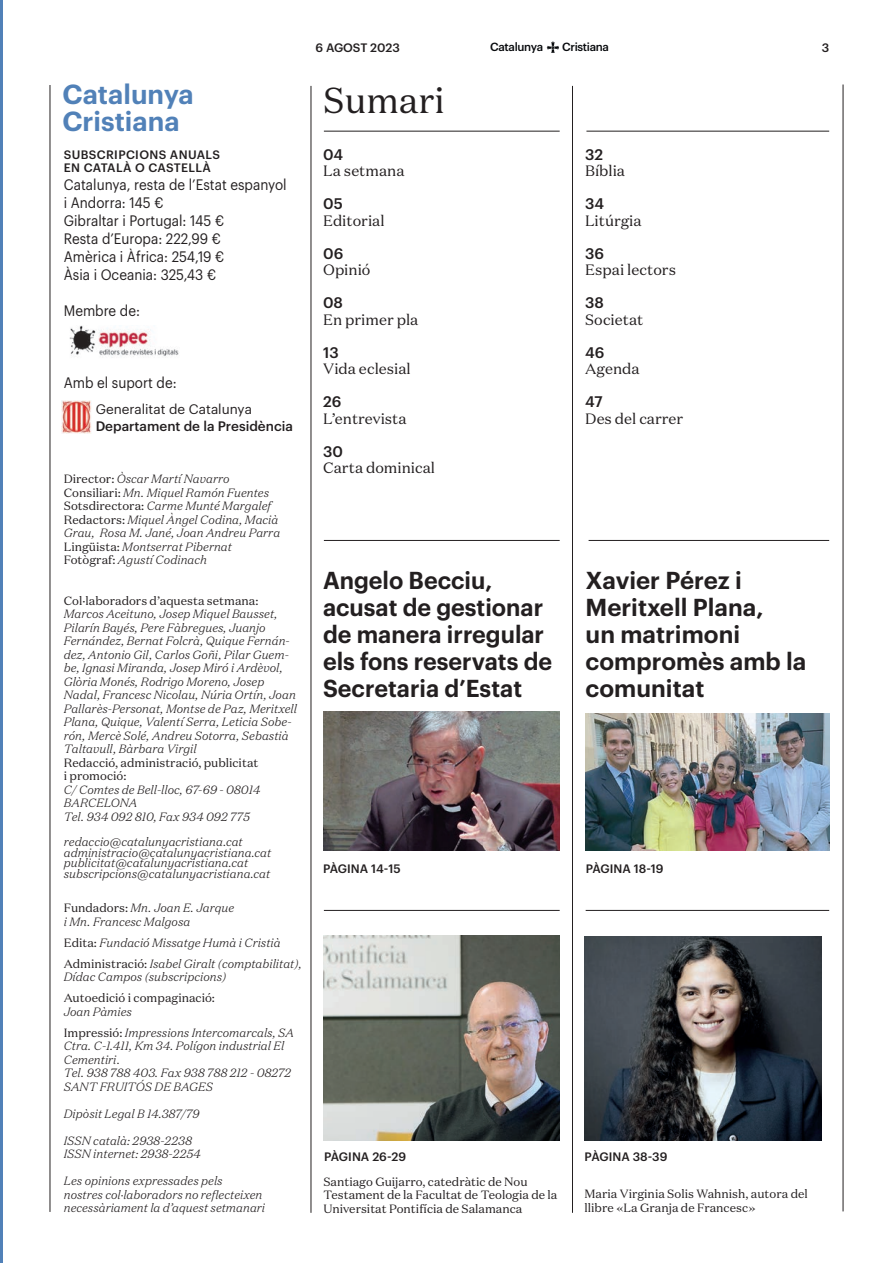
<style>
.page{position:relative;width:893px;height:1263px;background:#fff}
.page>*{position:absolute;margin:0;border:0;box-sizing:border-box;transform-origin:0 0}
.t1{font:36px "Domaine Text";color:#231f20}
.t2{font:600 27px/27px "Graphik";color:#5181b8}
.t3{font:600 24px/27px "Graphik";color:#231f20}
.t4{font:15px "Domaine Text";color:#231f20}
.t5{font:500 15px "Graphik";color:#231f20}
.t6{font:14.85px/18px "Graphik";color:#231f20;scale:.91 1}
.t7{font:500 13.5px "Graphik";color:#231f20}
.t8{font:13.5px "Graphik";color:#231f20}
.t9{font:italic 300 12px/13.5px "Domaine Text";color:#231f20}
.t10{font:12px/13.5px "Domaine Text";color:#231f20}
.t11{font:500 12px "Graphik";letter-spacing:.005em;color:#231f20}
.t12{font:500 12px/13.5px "Graphik";letter-spacing:.03em;color:#231f20}
.t13{font:500 11.55px "Graphik";letter-spacing:-.03em;color:#07090c}
.s1{font-weight:400;font-style:normal}
</style>
<div class="page">
<hr style="left:843px;top:85px;width:1px;height:1126px;background:#231f20">
<hr style="left:50px;top:85px;width:1px;height:1127px;background:#231f20">
<svg style="left:547px;top:42px;width:12px;height:11px"></svg>
<hr style="left:0;top:0;width:2px;height:1263px;background:#5181b8">
<hr style="left:311px;top:86px;width:1px;height:1127px;background:#231f20">
<hr style="left:324px;top:131px;width:236px;height:1px;background:#231f20">
<hr style="left:324px;top:540px;width:236px;height:1px;background:#231f20">
<hr style="left:572px;top:86px;width:1px;height:1127px;background:#231f20">
<hr style="left:589px;top:540px;width:240px;height:1px;background:#231f20">
<hr style="left:586px;top:131px;width:243px;height:1px;background:#231f20">
<img style="left:323px;top:935px;width:237px;height:205px">
<hr style="left:324px;top:910px;width:236px;height:1px;background:#231f20">
<hr style="left:586px;top:910px;width:243px;height:1px;background:#231f20">
<img style="left:585px;top:936px;width:236px;height:204px">
<img style="left:323px;top:712px;width:237px;height:138px">
<img style="left:586px;top:713px;width:243px;height:137px">
<img style="left:69px;top:325px;width:110px;height:33px">
<img style="left:62px;top:400px;width:30px;height:33px">
<p class="t11" style="left:315px;top:38px;width:86px">6 AGOST 2023</p>
<p class="t13" style="left:490px;top:38px;width:54px">Catalunya</p>
<p class="t13" style="left:562px;top:38px;width:48px">Cristiana</p>
<p class="t11" style="left:822px;top:38px;width:9px">3</p>
<h1 class="t1" style="left:323px;top:77px;width:123px">Sumari</h1>
<p class="t5" style="left:323px;top:143px;width:21px">04</p>
<p class="t4" style="left:323px;top:161px;width:83px">La setmana</p>
<p class="t5" style="left:323px;top:192px;width:21px">05</p>
<p class="t4" style="left:323px;top:211px;width:63px">Editorial</p>
<p class="t5" style="left:323px;top:242px;width:22px">06</p>
<p class="t4" style="left:323px;top:260px;width:49px">Opinió</p>
<p class="t5" style="left:323px;top:291px;width:21px">08</p>
<p class="t4" style="left:323px;top:310px;width:97px">En primer pla</p>
<p class="t5" style="left:323px;top:341px;width:17px">13</p>
<p class="t4" style="left:323px;top:359px;width:89px">Vida eclesial</p>
<p class="t5" style="left:323px;top:390px;width:20px">26</p>
<p class="t4" style="left:323px;top:409px;width:85px">L’entrevista</p>
<p class="t5" style="left:323px;top:440px;width:21px">30</p>
<p class="t4" style="left:323px;top:458px;width:113px">Carta dominical</p>
<h2 class="t2" style="left:62px;top:78px;width:133px">Catalunya<br>Cristiana</h2>
<p class="t12" style="left:64px;top:146px;width:158px">SUBSCRIPCIONS ANUALS<br>EN CATALÀ O CASTELLÀ</p>
<p class="t6" style="left:64px;top:174px;width:247px">Catalunya, resta de l’Estat espanyol i Andorra: 145 €<br>Gibraltar i Portugal: 145 €<br>Resta d’Europa: 222,99 €<br>Amèrica i Àfrica: 254,19 €<br>Àsia i Oceania: 325,43 €</p>
<p class="t6" style="left:64px;top:300px;width:85px">Membre de:</p>
<p class="t5" style="left:585px;top:143px;width:20px">32</p>
<p class="t4" style="left:585px;top:161px;width:41px">Bíblia</p>
<p class="t5" style="left:585px;top:192px;width:20px">34</p>
<p class="t4" style="left:585px;top:211px;width:58px">Litúrgia</p>
<p class="t5" style="left:585px;top:242px;width:20px">36</p>
<p class="t4" style="left:585px;top:260px;width:92px">Espai lectors</p>
<p class="t5" style="left:585px;top:291px;width:20px">38</p>
<p class="t4" style="left:585px;top:310px;width:60px">Societat</p>
<p class="t5" style="left:585px;top:341px;width:21px">46</p>
<p class="t4" style="left:585px;top:359px;width:56px">Agenda</p>
<p class="t5" style="left:585px;top:390px;width:19px">47</p>
<p class="t4" style="left:585px;top:409px;width:100px">Des del carrer</p>
<p class="t6" style="left:64px;top:372px;width:125px">Amb el suport de:</p>
<p class="t8" style="left:96px;top:399px;width:158px">Generalitat de Catalunya</p>
<p class="t7" style="left:96px;top:415px;width:199px">Departament de la Presidència</p>
<p class="t9" style="left:64px;top:472px;width:218px"><span class="s1">Director:</span> Òscar Martí Navarro <span class="s1">Consiliari:</span> Mn. Miquel Ramón Fuentes <span class="s1">Sotsdirectora:</span> Carme Munté Margalef <span class="s1">Redactors:</span> Miquel Àngel Codina, Macià Grau, Rosa M. Jané, Joan Andreu Parra <span class="s1">Lingüista:</span> Montserrat Pibernat <span class="s1">Fotògraf:</span> Agustí Codinach</p>
<p class="t10" style="left:64px;top:593px;width:196px">Col·laboradors d’aquesta setmana:</p>
<p class="t9" style="left:64px;top:607px;width:235px">Marcos Aceituno, Josep Miquel Bausset, Pilarín Bayés, Pere Fàbregues, Juanjo Fernández, Bernat Folcrà, Quique Fernán&shy;dez, Antonio Gil, Carlos Goñi, Pilar Guem&shy;be, Ignasi Miranda, Josep Miró i Ardèvol, Glòria Monés, Rodrigo Moreno, Josep Nadal, Francesc Nicolau, Núria Ortín, Joan Pallarès-Personat, Montse de Paz, Meritxell Plana, Quique, Valentí Serra, Leticia Sobe&shy;rón, Mercè Solé, Andreu Sotorra, Sebastià Taltavull, Bàrbara Virgil</p>
<p class="t10" style="left:64px;top:755px;width:196px">Redacció, administració, publicitat i promoció:</p>
<p class="t9" style="left:64px;top:782px;width:198px">C/ Comtes de Bell-lloc, 67-69 - 08014<br>BARCELONA<br>Tel. 934 092 810, Fax 934 092 775</p>
<p class="t9" style="left:64px;top:836px;width:209px;line-height:10.5px">redaccio@catalunyacristiana.cat administracio@catalunyacristiana.cat publicitat@catalunyacristiana.cat subscripcions@catalunyacristiana.cat</p>
<p class="t9" style="left:64px;top:901px;width:172px"><span class="s1">Fundadors:</span> Mn. Joan E. Jarque i Mn. Francesc Malgosa</p>
<p class="t9" style="left:64px;top:932px;width:240px;line-height:21px"><span class="s1">Edita:</span> Fundació Missatge Humà i Cristià<br><span class="s1">Administració:</span> Isabel Giralt (comptabilitat),</p>
<p class="t9" style="left:64px;top:970px;width:165px">Dídac Campos (subscripcions)</p>
<p class="t10" style="left:64px;top:991px;width:153px">Autoedició i compaginació:</p>
<p class="t9" style="left:64px;top:1001px;width:232px;line-height:21px">Joan Pàmies<br><span class="s1">Impressió:</span> Impressions Intercomarcals, SA</p>
<p class="t9" style="left:64px;top:1039px;width:230px">Ctra. C-1.411, Km 34. Polígon industrial El<br>Cementiri.<br>Tel. 938 788 403. Fax 938 788 212 - 08272<br>SANT FRUITÓS DE BAGES</p>
<p class="t9" style="left:64px;top:1106px;width:137px">Dipòsit Legal B 14.387/79</p>
<p class="t9" style="left:64px;top:1133px;width:139px">ISSN català: 2938-2238<br>ISSN internet: 2938-2254</p>
<p class="t9" style="left:64px;top:1174px;width:203px">Les opinions expressades pels<br>nostres col·laboradors no reflecteixen necessàriament la d’aquest setmanari</p>
<p class="t10" style="left:323px;top:1175px;width:236px">Santiago Guijarro, catedràtic de Nou<br>Testament de la Facultat de Teologia de la<br>Universitat Pontifícia de Salamanca</p>
<h3 class="t3" style="left:323px;top:565px;width:231px">Angelo Becciu, acusat de gestionar de manera irregular els fons reservats de<br>Secretaria d’Estat</h3>
<h3 class="t3" style="left:586px;top:565px;width:222px">Xavier Pérez i<br>Meritxell Plana,<br>un matrimoni compromès amb la comunitat</h3>
<p class="t11" style="left:323px;top:859px;width:79px">PÀGINA 14-15</p>
<p class="t11" style="left:586px;top:859px;width:79px">PÀGINA 18-19</p>
<p class="t11" style="left:585px;top:1147px;width:84px">PÀGINA 38-39</p>
<p class="t11" style="left:324px;top:1147px;width:84px">PÀGINA 26-29</p>
<p class="t10" style="left:585px;top:1187px;width:225px">Maria Virginia Solis Wahnish, autora del llibre «La Granja de Francesc»</p>
</div>
